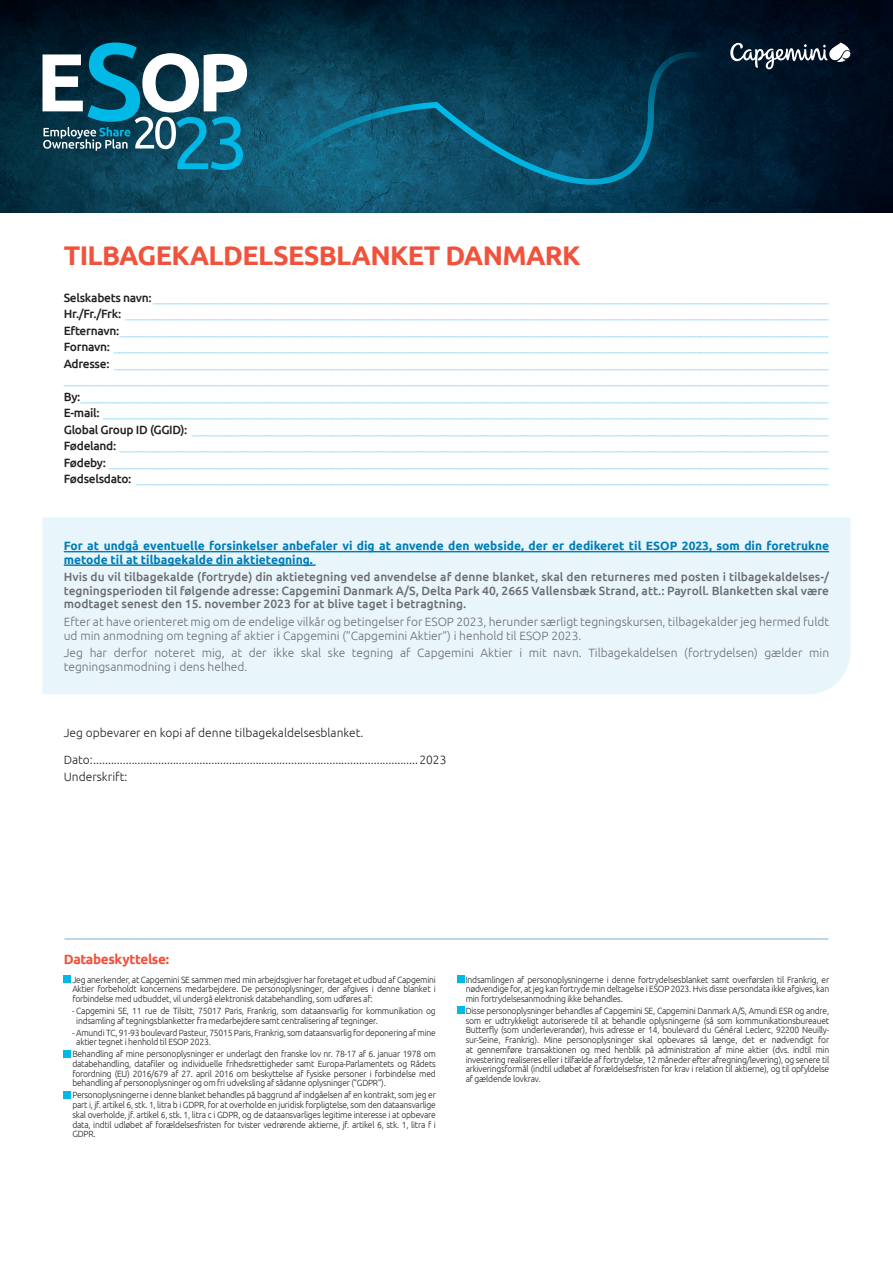
<style>
.page{position:relative;width:893px;height:1263px;background:#fff}
.page>*{position:absolute;margin:0;border:0;box-sizing:border-box;transform-origin:0 0}
.t1{font:700 27px "Ubuntu";letter-spacing:-.025em;color:#f0523c}
.t2{font:700 13.5px "Ubuntu";letter-spacing:-.025em;color:#f0523c}
.t3{font:300 12px "Ubuntu";color:#8ed7f2}
.t4{font:300 12px/13.5px "Ubuntu";color:#6c6d70}
.t5{font:500 12px/13.5px "Ubuntu";color:#6c6d70;text-align:justify}
.t6{font:300 12px "Ubuntu";color:#231f20}
.t7{font:700 12px/13.5px "Ubuntu";color:#007cb6}
.t8{font:300 9px/9.8px "Ubuntu";letter-spacing:-.025em;color:#231f20;text-align:justify;scale:.95 1}
.s1{font-weight:500;color:#231f20}
</style>
<div class="page">
<img style="left:0;top:0;width:893px;height:213px">
<svg style="left:43px;top:43px;width:204px;height:127px"></svg>
<svg style="left:247px;top:52px;width:437px;height:144px;background:#0b4c65"></svg>
<svg style="left:730px;top:43px;width:120px;height:26px"></svg>
<div style="left:43px;top:517px;width:807px;height:177px;background:#e8f6fc"></div>
<hr style="left:64px;top:551px;width:765px;height:1px;background:#007cb6">
<hr style="left:64px;top:564px;width:252px;height:2px;background:#007cb6">
<div style="left:64px;top:975px;width:7px;height:7px;background:#00b9e7"></div>
<div style="left:64px;top:1050px;width:7px;height:7px;background:#00b9e7"></div>
<div style="left:64px;top:1091px;width:7px;height:7px;background:#00b9e7"></div>
<div style="left:457px;top:975px;width:7px;height:7px;background:#00b9e7"></div>
<div style="left:457px;top:1007px;width:7px;height:7px;background:#00b9e7"></div>
<hr style="left:65px;top:939px;width:763px;height:1px;background:#7baed5">
<p class="t1" style="left:64px;top:239px;width:518px">TILBAGEKALDELSESBLANKET DANMARK</p>
<p class="t3" style="left:64px;top:290px;width:766px"><span class="s1">Selskabets navn:</span>_________________________________________________________________________________________________________________________</p>
<p class="t3" style="left:64px;top:307px;width:766px"><span class="s1">Hr./Fr./Frk:</span> ______________________________________________________________________________________________________________________________</p>
<p class="t3" style="left:64px;top:323px;width:766px"><span class="s1">Efternavn:</span>_______________________________________________________________________________________________________________________________</p>
<p class="t3" style="left:64px;top:340px;width:766px"><span class="s1">Fornavn:</span> ________________________________________________________________________________________________________________________________</p>
<p class="t3" style="left:64px;top:356px;width:766px"><span class="s1">Adresse:</span> ________________________________________________________________________________________________________________________________</p>
<p class="t3" style="left:64px;top:373px;width:766px">_________________________________________________________________________________________________________________________________________</p>
<p class="t3" style="left:64px;top:389px;width:766px"><span class="s1">By:</span>______________________________________________________________________________________________________________________________________</p>
<p class="t3" style="left:64px;top:406px;width:766px"><span class="s1">E-mail:</span> __________________________________________________________________________________________________________________________________</p>
<p class="t3" style="left:64px;top:422px;width:766px"><span class="s1">Global Group ID (GGID):</span> __________________________________________________________________________________________________________________</p>
<p class="t3" style="left:64px;top:439px;width:766px"><span class="s1">Fødeland:</span> _______________________________________________________________________________________________________________________________</p>
<p class="t3" style="left:64px;top:455px;width:766px"><span class="s1">Fødeby:</span> _________________________________________________________________________________________________________________________________</p>
<p class="t3" style="left:64px;top:472px;width:766px"><span class="s1">Fødselsdato:</span> ____________________________________________________________________________________________________________________________</p>
<p class="t7" style="left:64px;top:539px;width:767px">For at undgå eventuelle forsinkelser anbefaler vi dig at anvende den webside, der er dedikeret til ESOP 2023, som din foretrukne metode til at tilbagekalde din aktietegning.</p>
<p class="t5" style="left:64px;top:570px;width:767px">Hvis du vil tilbagekalde (fortryde) din aktietegning ved anvendelse af denne blanket, skal den returneres med posten i tilbagekaldelses-/ tegningsperioden til følgende adresse: Capgemini Danmark A/S, Delta Park 40, 2665 Vallensbæk Strand, att.: Payroll. Blanketten skal være modtaget senest den 15. november 2023 for at blive taget i betragtning.</p>
<p class="t4" style="left:64px;top:615px;width:767px">Efter at have orienteret mig om de endelige vilkår og betingelser for ESOP 2023, herunder særligt tegningskursen, tilbagekalder jeg hermed fuldt ud min anmodning om tegning af aktier i Capgemini (”Capgemini Aktier”) i henhold til ESOP 2023.</p>
<p class="t4" style="left:64px;top:646px;width:767px">Jeg har derfor noteret mig, at der ikke skal ske tegning af Capgemini Aktier i mit navn. Tilbagekaldelsen (fortrydelsen) gælder min tegningsanmodning i dens helhed.</p>
<p class="t6" style="left:64px;top:725px;width:301px">Jeg opbevarer en kopi af denne tilbagekaldelsesblanket.</p>
<p class="t6" style="left:64px;top:752px;width:384px">Dato:..............................................................................................................2023</p>
<p class="t6" style="left:64px;top:770px;width:65px">Underskrift:</p>
<p class="t2" style="left:64px;top:950px;width:107px">Databeskyttelse:</p>
<p class="t8" style="left:72px;top:974px;width:384px">Jeg anerkender, at Capgemini SE sammen med min arbejdsgiver har foretaget et udbud af Capgemini Aktier forbeholdt koncernens medarbejdere. De personoplysninger, der afgives i denne blanket i forbindelse med udbuddet, vil undergå elektronisk databehandling, som udføres af:</p>
<p class="t8" style="left:76px;top:1006px;width:380px;text-indent:-4px">- Capgemini SE, 11 rue de Tilsitt, 75017 Paris, Frankrig, som dataansvarlig for kommunikation og indsamling af tegningsblanketter fra medarbejdere samt centralisering af tegninger.</p>
<p class="t8" style="left:76px;top:1027px;width:380px;text-indent:-4px">- Amundi TC, 91-93 boulevard Pasteur, 75015 Paris, Frankrig, som dataansvarlig for deponering af mine aktier tegnet i henhold til ESOP 2023.</p>
<p class="t8" style="left:72px;top:1049px;width:384px">Behandling af mine personoplysninger er underlagt den franske lov nr. 78-17 af 6. januar 1978 om databehandling, datafiler og individuelle frihedsrettigheder samt Europa-Parlamentets og Rådets forordning (EU) 2016/679 af 27. april 2016 om beskyttelse af fysiske personer i forbindelse med behandling af personoplysninger og om fri udveksling af sådanne oplysninger (”GDPR”).</p>
<p class="t8" style="left:72px;top:1090px;width:384px">Personoplysningerne i denne blanket behandles på baggrund af indgåelsen af en kontrakt, som jeg er part i, jf. artikel 6, stk. 1, litra b i GDPR, for at overholde en juridisk forpligtelse, som den dataansvarlige skal overholde, jf. artikel 6, stk. 1, litra c i GDPR, og de dataansvarliges legitime interesse i at opbevare data, indtil udløbet af forældelsesfristen for tvister vedrørende aktierne, jf. artikel 6, stk. 1, litra f i GDPR.</p>
<p class="t8" style="left:466px;top:974px;width:384px">Indsamlingen af personoplysningerne i denne fortrydelsesblanket samt overførslen til Frankrig, er nødvendige for, at jeg kan fortryde min deltagelse i ESOP 2023. Hvis disse persondata ikke afgives, kan min fortrydelsesanmodning ikke behandles.</p>
<p class="t8" style="left:466px;top:1006px;width:384px">Disse personoplysninger behandles af Capgemini SE, Capgemini Danmark A/S, Amundi ESR og andre, som er udtrykkeligt autoriserede til at behandle oplysningerne (så som kommunikationsbureauet Butterfly (som underleverandør), hvis adresse er 14, boulevard du Général Leclerc, 92200 Neuilly&shy;sur-Seine, Frankrig). Mine personoplysninger skal opbevares så længe, det er nødvendigt for at gennemføre transaktionen og med henblik på administration af mine aktier (dvs. indtil min investering realiseres eller i tilfælde af fortrydelse, 12 måneder efter afregning/levering), og senere til arkiveringsformål (indtil udløbet af forældelsesfristen for krav i relation til aktierne), og til opfyldelse af gældende lovkrav.</p>
</div>
